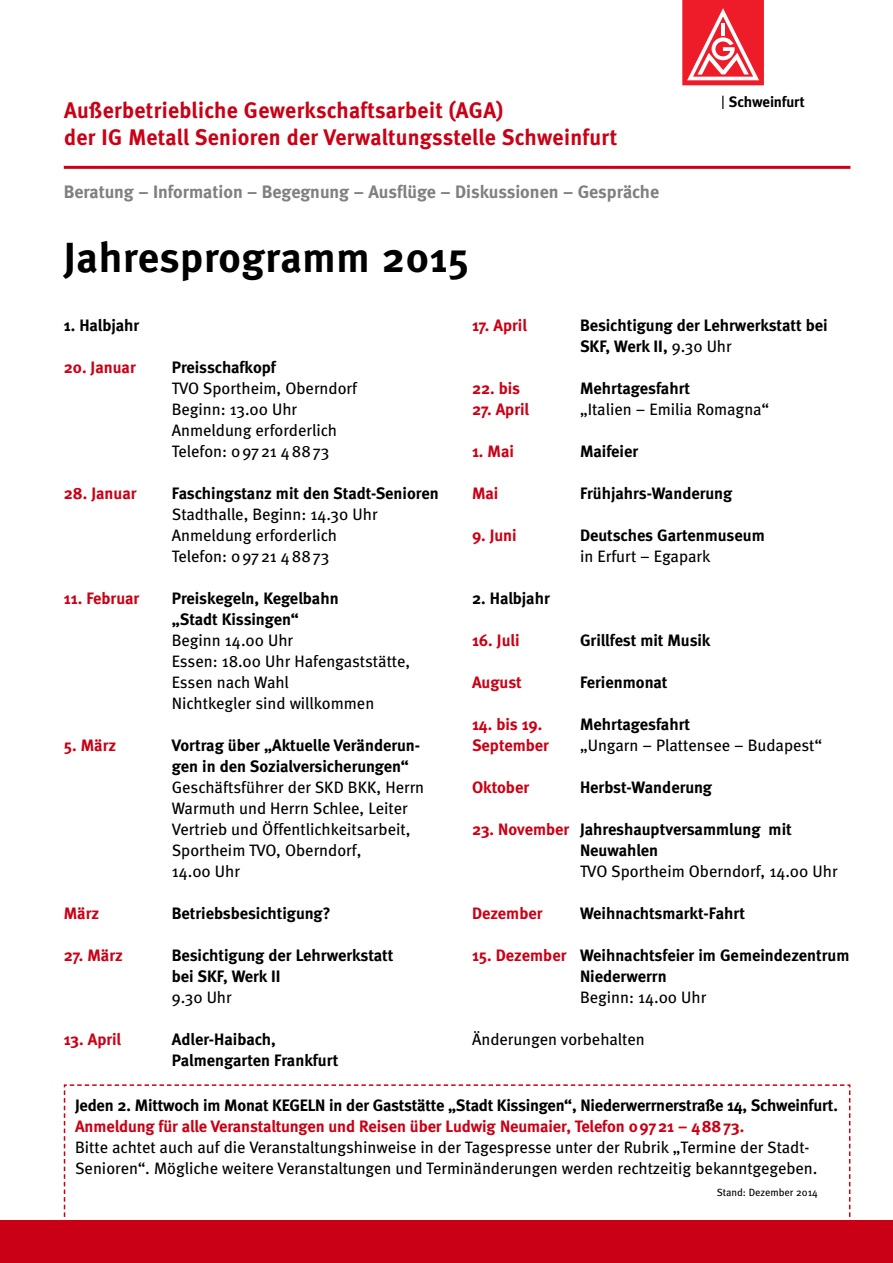
<style>
.page{position:relative;width:893px;height:1263px;background:#fff}
.page>*{position:absolute;margin:0;border:0;box-sizing:border-box;transform-origin:0 0}
.t1{font:700 42px "Meta";letter-spacing:.015em;color:#000}
.t2{font:700 22.5px/27px "Meta";letter-spacing:.015em;color:#ca0016}
.t3{font:700 18px "Meta";color:#808080}
.t4{font:16.5px/21px "Meta";color:#000}
.t5{font:700 16.5px/21px "Meta";color:#000}
.t6{font:700 16.5px "Meta";letter-spacing:-.005em;color:#ca0016}
.t7{font:700 15px "Meta Plus";letter-spacing:-.01em;color:#000}
.t8{font:10.5px "Meta";color:#000}
.s1{font-weight:400}
.s2{color:#ca0016}
</style>
<div class="page">
<svg style="left:682px;top:0;width:82px;height:85px"></svg>
<svg style="left:722px;top:96px;width:1px;height:13px"></svg>
<hr style="left:64px;top:166px;width:786px;height:3px;background:#ca0016">
<svg style="left:63px;top:1084px;width:788px;height:136px"></svg>
<div style="left:0;top:1220px;width:893px;height:43px;background:#ca0016"></div>
<h2 class="t2" style="left:64px;top:99px;width:555px">Außerbetriebliche Gewerkschaftsarbeit (AGA)<br>der IG Metall Senioren der Verwaltungsstelle Schweinfurt</h2>
<p class="t3" style="left:64px;top:185px;width:597px">Beratung – Information – Begegnung – Ausflüge – Diskussionen – Gespräche</p>
<h1 class="t1" style="left:64px;top:243px;width:407px">Jahresprogramm 2015</h1>
<p class="t7" style="left:729px;top:93px;width:77px">Schweinfurt</p>
<p class="t5" style="left:64px;top:317px;width:77px">1. Halbjahr</p>
<p class="t6" style="left:64px;top:362px;width:74px">20. Januar</p>
<p class="t5" style="left:172px;top:359px;width:106px">Preisschafkopf</p>
<p class="t4" style="left:172px;top:380px;width:187px">TVO Sportheim, Oberndorf<br>Beginn: 13.00 Uhr<br>Anmeldung erforderlich<br>Telefon: 09721 48873</p>
<p class="t6" style="left:64px;top:488px;width:74px">28. Januar</p>
<p class="t5" style="left:172px;top:485px;width:268px">Faschingstanz mit den Stadt-Senioren</p>
<p class="t4" style="left:172px;top:506px;width:207px">Stadthalle, Beginn: 14.30 Uhr<br>Anmeldung erforderlich<br>Telefon: 09721 48873</p>
<p class="t6" style="left:64px;top:593px;width:77px">11. Februar</p>
<p class="t5" style="left:172px;top:590px;width:168px">Preiskegeln, Kegelbahn „Stadt Kissingen“</p>
<p class="t4" style="left:172px;top:632px;width:240px">Beginn 14.00 Uhr<br>Essen: 18.00 Uhr Hafengaststätte,<br>Essen nach Wahl<br>Nichtkegler sind willkommen</p>
<p class="t6" style="left:64px;top:740px;width:54px">5. März</p>
<p class="t5" style="left:172px;top:737px;width:250px">Vortrag über „Aktuelle Veränderun&shy;gen in den Sozialversicherungen“</p>
<p class="t4" style="left:172px;top:779px;width:254px">Geschäftsführer der SKD BKK, Herrn<br>Warmuth und Herrn Schlee, Leiter<br>Vertrieb und Öffentlichkeitsarbeit,<br>Sportheim TVO, Oberndorf,<br>14.00 Uhr</p>
<p class="t6" style="left:64px;top:908px;width:37px">März</p>
<p class="t5" style="left:172px;top:905px;width:160px">Betriebsbesichtigung?</p>
<p class="t6" style="left:64px;top:950px;width:61px">27. März</p>
<p class="t5" style="left:172px;top:947px;width:223px">Besichtigung der Lehrwerkstatt bei SKF, Werk II</p>
<p class="t4" style="left:172px;top:989px;width:61px">9.30 Uhr</p>
<p class="t6" style="left:64px;top:1034px;width:59px">13. April</p>
<p class="t5" style="left:172px;top:1031px;width:168px">Adler-Haibach,<br>Palmengarten Frankfurt</p>
<p class="t6" style="left:472px;top:320px;width:56px">17. April</p>
<p class="t5" style="left:580px;top:317px;width:249px">Besichtigung der Lehrwerkstatt bei<br>SKF, Werk II, <span class="s1">9.30 Uhr</span></p>
<p class="t6" style="left:472px;top:383px;width:50px">22. bis</p>
<p class="t5" style="left:580px;top:380px;width:112px">Mehrtagesfahrt</p>
<p class="t6" style="left:472px;top:404px;width:59px">27. April</p>
<p class="t4" style="left:580px;top:401px;width:190px">„Italien – Emilia Romagna“</p>
<p class="t6" style="left:472px;top:446px;width:43px">1. Mai</p>
<p class="t5" style="left:580px;top:443px;width:60px">Maifeier</p>
<p class="t6" style="left:472px;top:488px;width:28px">Mai</p>
<p class="t5" style="left:580px;top:485px;width:154px">Frühjahrs-Wanderung</p>
<p class="t6" style="left:472px;top:530px;width:46px">9. Juni</p>
<p class="t5" style="left:580px;top:527px;width:186px">Deutsches Gartenmuseum</p>
<p class="t4" style="left:580px;top:548px;width:132px">in Erfurt – Egapark</p>
<p class="t5" style="left:472px;top:590px;width:79px">2. Halbjahr</p>
<p class="t6" style="left:472px;top:635px;width:49px">16. Juli</p>
<p class="t5" style="left:580px;top:632px;width:132px">Grillfest mit Musik</p>
<p class="t6" style="left:472px;top:677px;width:51px">August</p>
<p class="t5" style="left:580px;top:674px;width:89px">Ferienmonat</p>
<p class="t6" style="left:472px;top:719px;width:72px">14. bis 19.</p>
<p class="t5" style="left:580px;top:716px;width:112px">Mehrtagesfahrt</p>
<p class="t6" style="left:472px;top:740px;width:78px">September</p>
<p class="t4" style="left:580px;top:737px;width:244px">„Ungarn – Plattensee – Budapest“</p>
<p class="t6" style="left:472px;top:782px;width:59px">Oktober</p>
<p class="t5" style="left:580px;top:779px;width:134px">Herbst-Wanderung</p>
<p class="t5" style="left:580px;top:821px;width:213px;text-indent:-108px"><span class="s2">23. November</span> Jahreshauptversammlung mit<br>Neuwahlen</p>
<p class="t4" style="left:580px;top:863px;width:259px">TVO Sportheim Oberndorf, 14.00 Uhr</p>
<p class="t6" style="left:472px;top:908px;width:72px">Dezember</p>
<p class="t5" style="left:580px;top:905px;width:167px">Weihnachtsmarkt-Fahrt</p>
<p class="t5" style="left:580px;top:947px;width:271px;text-indent:-108px"><span class="s2">15. Dezember</span> Weihnachtsfeier im Gemeindezentrum<br>Niederwerrn</p>
<p class="t4" style="left:580px;top:989px;width:128px">Beginn: 14.00 Uhr</p>
<p class="t4" style="left:472px;top:1031px;width:174px">Änderungen vorbehalten</p>
<p class="t5" style="left:75px;top:1096px;width:764px">Jeden 2. Mittwoch im Monat KEGELN in der Gaststätte „Stadt Kissingen“, Niederwerrnerstraße 14, Schweinfurt.</p>
<p class="t6" style="left:75px;top:1120px;width:671px">Anmeldung für alle Veranstaltungen und Reisen über Ludwig Neumaier, Telefon 09721 – 48873.</p>
<p class="t4" style="left:75px;top:1138px;width:744px">Bitte achtet auch auf die Veranstaltungshinweise in der Tagespresse unter der Rubrik „Termine der Stadt-<br>Senioren“. Mögliche weitere Veranstaltungen und Terminänderungen werden rechtzeitig bekanntgegeben.</p>
<p class="t8" style="left:717px;top:1189px;width:103px">Stand: Dezember 2014</p>
</div>
